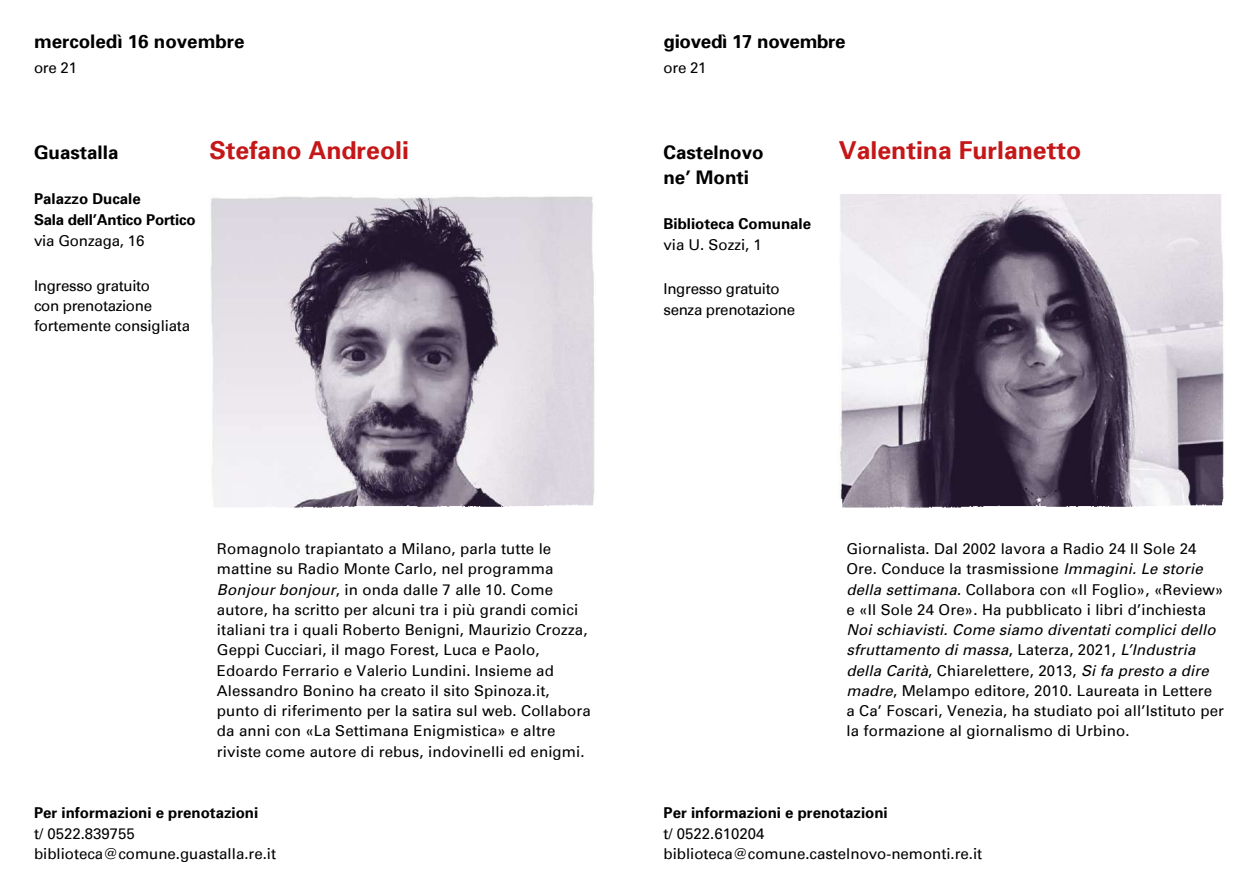
<style>
.page{position:relative;width:1259px;height:893px;background:#fff}
.page>*{position:absolute;margin:0;border:0;box-sizing:border-box;transform-origin:0 0}
.t1{font:700 24.75px "Univers 65";color:#c51718}
.t2{font:700 18.75px/24.8px "Univers 65";color:#000}
.t3{font:15px/20.2px "Univers";letter-spacing:.01em;color:#000}
.t4{font:700 15px/21px "Univers 65";color:#000}
.t5{font:15px/20.2px "Univers";letter-spacing:-.02em;color:#000}
.t6{font:15px "Univers";letter-spacing:-.01em;color:#000}
.s1{font-style:italic}
</style>
<div class="page">
<img style="left:211px;top:196px;width:384px;height:304px">
<img style="left:840px;top:194px;width:384px;height:306px">
<img style="left:214px;top:500px;width:380px;height:8px">
<img style="left:842px;top:500px;width:381px;height:8px">
<p class="t2" style="left:34px;top:28px;width:212px">mercoledì 16 novembre</p>
<p class="t3" style="left:34px;top:57px;width:44px">ore 21</p>
<p class="t2" style="left:663px;top:28px;width:184px">giovedì 17 novembre</p>
<p class="t3" style="left:663px;top:57px;width:44px">ore 21</p>
<p class="t2" style="left:34px;top:140px;width:86px">Guastalla</p>
<p class="t4" style="left:34px;top:188px;width:163px">Palazzo Ducale<br>Sala dell’Antico Portico</p>
<p class="t6" style="left:34px;top:232px;width:112px">via Gonzaga, 16</p>
<p class="t5" style="left:34px;top:276px;width:158px">Ingresso gratuito<br>con prenotazione fortemente consigliata</p>
<h1 class="t1" style="left:209px;top:134px;width:201px">Stefano Andreoli</h1>
<p class="t2" style="left:663px;top:140px;width:102px">Castelnovo ne’ Monti</p>
<p class="t4" style="left:663px;top:213px;width:149px">Biblioteca Comunale</p>
<p class="t3" style="left:663px;top:235px;width:100px">via U. Sozzi, 1</p>
<p class="t5" style="left:663px;top:279px;width:133px">Ingresso gratuito senza prenotazione</p>
<h1 class="t1" style="left:839px;top:134px;width:244px">Valentina Furlanetto</h1>
<p class="t3" style="left:217px;top:539px;width:375px">Romagnolo trapiantato a Milano, parla tutte le mattine su Radio Monte Carlo, nel programma <span class="s1">Bonjour bonjour</span>, in onda dalle 7 alle 10. Come autore, ha scritto per alcuni tra i più grandi comici italiani tra i quali Roberto Benigni, Maurizio Crozza, Geppi Cucciari, il mago Forest, Luca e Paolo, Edoardo Ferrario e Valerio Lundini. Insieme ad Alessandro Bonino ha creato il sito Spinoza.it, punto di riferimento per la satira sul web. Collabora da anni con «La Settimana Enigmistica» e altre riviste come autore di rebus, indovinelli ed enigmi.</p>
<p class="t4" style="left:34px;top:802px;width:226px">Per informazioni e prenotazioni</p>
<p class="t3" style="left:34px;top:823px;width:243px">t/ 0522.839755 biblioteca@comune.guastalla.re.it</p>
<p class="t3" style="left:846px;top:539px;width:378px">Giornalista. Dal 2002 lavora a Radio 24 Il Sole 24<br>Ore. Conduce la trasmissione <span class="s1">Immagini. Le storie della settimana</span>. Collabora con «Il Foglio», «Review» e «Il Sole 24 Ore». Ha pubblicato i libri d’inchiesta</p>
<p class="t3" style="left:846px;top:620px;width:379px"><span class="s1">Noi schiavisti. Come siamo diventati complici dello sfruttamento di massa</span>, Laterza, 2021, <span class="s1">L’Industria della Carità</span>, Chiarelettere, 2013, <span class="s1">Si fa presto a dire madre</span>, Melampo editore, 2010. Laureata in Lettere a Ca’ Foscari, Venezia, ha studiato poi all’Istituto per la formazione al giornalismo di Urbino.</p>
<p class="t4" style="left:663px;top:802px;width:226px">Per informazioni e prenotazioni</p>
<p class="t3" style="left:663px;top:823px;width:320px">t/ 0522.610204 biblioteca@comune.castelnovo-nemonti.re.it</p>
</div>
